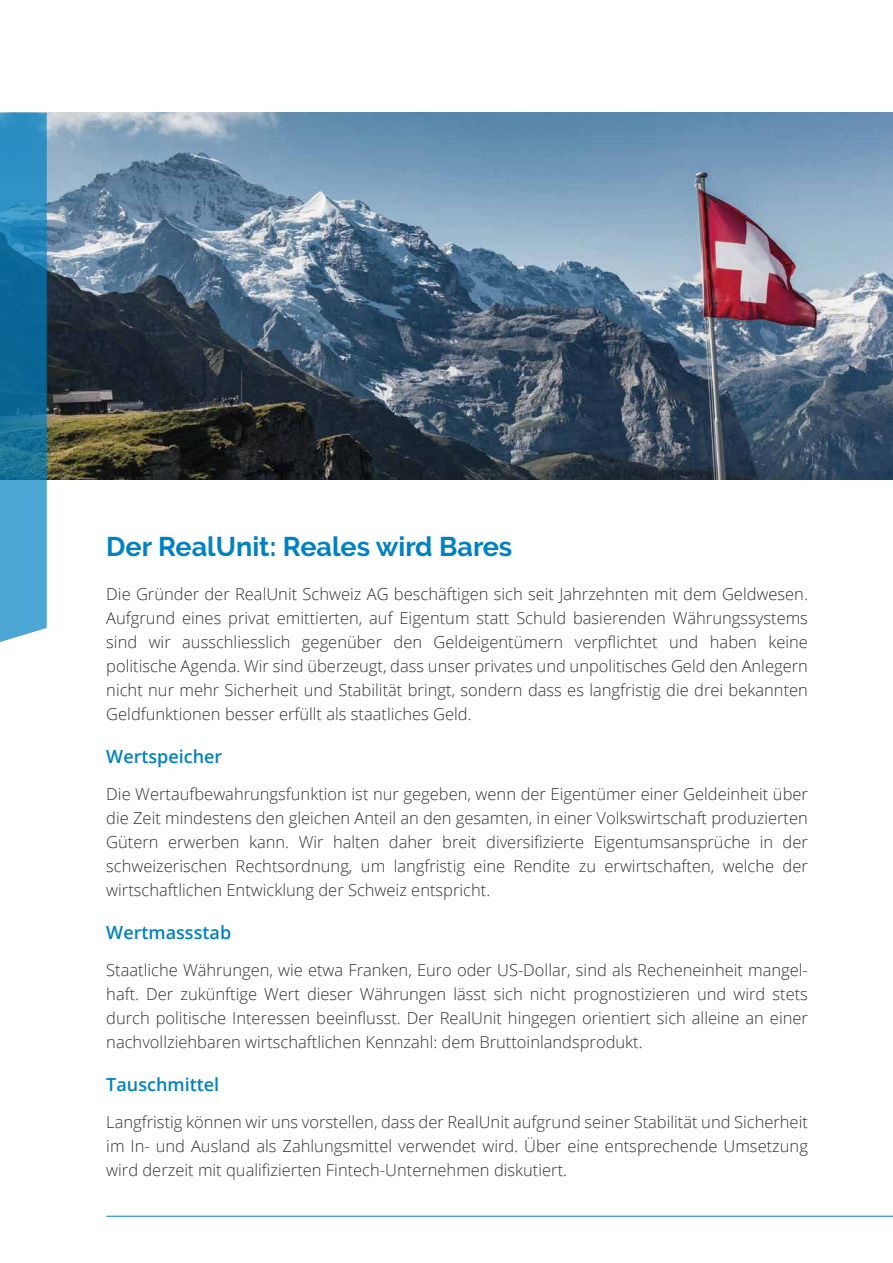
<style>
.page{position:relative;width:893px;height:1263px;background:#fff}
.page>*{position:absolute;margin:0;border:0;box-sizing:border-box;transform-origin:0 0}
.t1{font:700 27px "Raleway";color:#0081c2}
.t2{font:600 18px "Open Sans";color:#0081c2}
.t3{font:300 16.5px/24px "Open Sans";color:#2e3137;text-align:justify}
</style>
<div class="page">
<img style="left:47px;top:113px;width:846px;height:366px">
<hr style="left:106px;top:1216px;width:787px;height:1px;background:#0081c2">
<svg style="left:0;top:113px;width:47px;height:529px;background:#2c87b5"></svg>
<h1 class="t1" style="left:106px;top:531px;width:408px">Der RealUnit: Reales wird Bares</h1>
<p class="t3" style="left:106px;top:582px;width:703px">Die Gründer der RealUnit Schweiz AG beschäftigen sich seit Jahrzehnten mit dem Geldwesen.<br>Aufgrund eines privat emittierten, auf Eigentum statt Schuld basierenden Währungssystems sind wir ausschliesslich gegenüber den Geldeigentümern verpflichtet und haben keine politische Agenda. Wir sind überzeugt, dass unser privates und unpolitisches Geld den Anlegern nicht nur mehr Sicherheit und Stabilität bringt, sondern dass es langfristig die drei bekannten Geldfunktionen besser erfüllt als staatliches Geld.</p>
<p class="t2" style="left:106px;top:744px;width:118px">Wertspeicher</p>
<p class="t3" style="left:106px;top:782px;width:703px">Die Wertaufbewahrungsfunktion ist nur gegeben, wenn der Eigentümer einer Geldeinheit über die Zeit mindestens den gleichen Anteil an den gesamten, in einer Volkswirtschaft produzierten Gütern erwerben kann. Wir halten daher breit diversifizierte Eigentumsansprüche in der schweizerischen Rechtsordnung, um langfristig eine Rendite zu erwirtschaften, welche der wirtschaftlichen Entwicklung der Schweiz entspricht.</p>
<p class="t2" style="left:106px;top:920px;width:126px">Wertmassstab</p>
<p class="t3" style="left:106px;top:958px;width:703px">Staatliche Währungen, wie etwa Franken, Euro oder US-Dollar, sind als Recheneinheit mangel&shy;haft. Der zukünftige Wert dieser Währungen lässt sich nicht prognostizieren und wird stets durch politische Interessen beeinflusst. Der RealUnit hingegen orientiert sich alleine an einer nachvollziehbaren wirtschaftlichen Kennzahl: dem Bruttoinlandsprodukt.</p>
<p class="t2" style="left:106px;top:1072px;width:114px">Tauschmittel</p>
<p class="t3" style="left:106px;top:1110px;width:703px">Langfristig können wir uns vorstellen, dass der RealUnit aufgrund seiner Stabilität und Sicherheit im In- und Ausland als Zahlungsmittel verwendet wird. Über eine entsprechende Umsetzung wird derzeit mit qualifizierten Fintech-Unternehmen diskutiert.</p>
</div>
